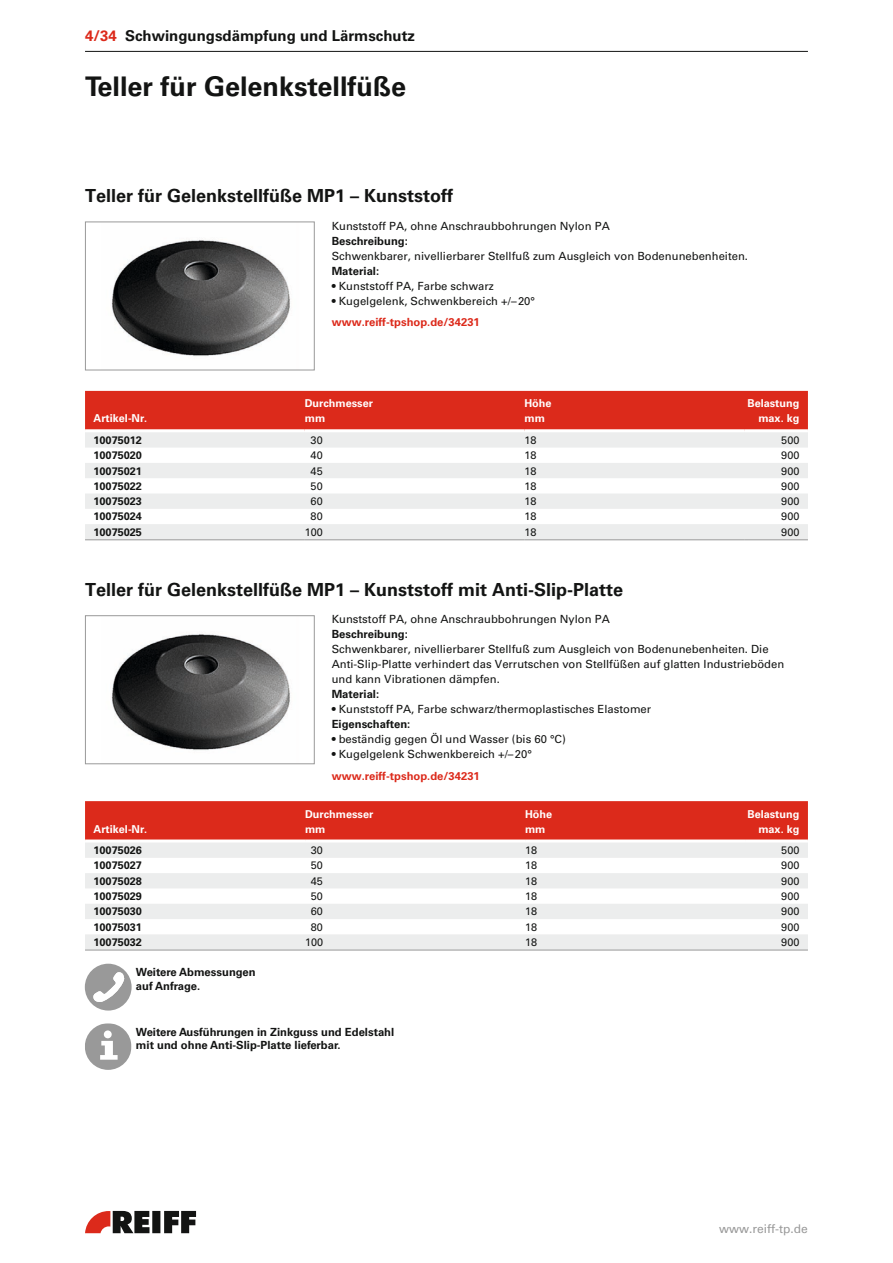
<style>
.page{position:relative;width:893px;height:1263px;background:#fff}
.page>*{position:absolute;margin:0;border:0;box-sizing:border-box;transform-origin:0 0}
.t1{font:700 27px "Univers LT Std";color:#131413}
.t2{font:700 18px "Univers LT Std";color:#131413}
.t3{font:700 15px "Univers LT Std";color:#131413}
.t4{font:12px "Univers LT Std";color:#999}
.t5{font:11.25px/15px "Univers LT Std";color:#131413}
.t6{font:700 11.25px/13.5px "Univers LT Std";color:#131413}
.t7{font:700 11.25px "Univers LT Std";color:#dc2a1b}
.t8{font:700 10.8px "Univers LT Std";color:#131413}
.t9{font:10.8px "Univers LT Std";color:#131413}
.t10{font:700 10.8px/15px "Univers LT Std";color:#fff}
.s1{color:#dc2a1b}
</style>
<div class="page">
<hr style="left:85px;top:51px;width:723px;height:1px;background:#131413">
<svg style="left:85px;top:1211px;width:111px;height:22px"></svg>
<div style="left:85px;top:391px;width:723px;height:38px;background:#dc2a1b"></div>
<svg style="left:85px;top:432px;width:723px;height:107px;fill:#eceded"></svg>
<hr style="left:85px;top:539px;width:220px;height:1px;background:#999">
<hr style="left:305px;top:539px;width:219px;height:1px;background:#999">
<hr style="left:524px;top:539px;width:220px;height:1px;background:#999">
<hr style="left:744px;top:539px;width:64px;height:1px;background:#999">
<div style="left:85px;top:801px;width:723px;height:38px;background:#dc2a1b"></div>
<svg style="left:85px;top:843px;width:723px;height:107px;fill:#eceded"></svg>
<hr style="left:85px;top:950px;width:220px;height:1px;background:#999">
<hr style="left:305px;top:950px;width:220px;height:1px;background:#999">
<hr style="left:525px;top:950px;width:220px;height:1px;background:#999">
<hr style="left:745px;top:950px;width:63px;height:1px;background:#999">
<svg style="left:85px;top:964px;width:47px;height:47px"></svg>
<svg style="left:85px;top:221px;width:230px;height:150px"></svg>
<svg style="left:85px;top:615px;width:230px;height:149px"></svg>
<svg style="left:85px;top:1023px;width:46px;height:47px"></svg>
<h3 class="t3" style="left:85px;top:27px;width:332px"><span class="s1">4/34</span> Schwingungsdämpfung und Lärmschutz</h3>
<h1 class="t1" style="left:85px;top:71px;width:323px">Teller für Gelenkstellfüße</h1>
<h2 class="t2" style="left:85px;top:185px;width:370px">Teller für Gelenkstellfüße MP1 – Kunststoff</h2>
<p class="t10" style="left:94px;top:411px;width:55px">Artikel-Nr.</p>
<p class="t5" style="left:332px;top:218px;width:280px">Kunststoff PA, ohne Anschraubbohrungen Nylon PA</p>
<p class="t6" style="left:332px;top:234px;width:78px">Beschreibung:</p>
<p class="t5" style="left:332px;top:248px;width:418px">Schwenkbarer, nivellierbarer Stellfuß zum Ausgleich von Bodenunebenheiten.</p>
<p class="t6" style="left:332px;top:264px;width:49px">Material:</p>
<p class="t5" style="left:332px;top:278px;width:164px">• Kunststoff PA, Farbe schwarz</p>
<p class="t5" style="left:332px;top:293px;width:205px">• Kugelgelenk, Schwenkbereich +/–20°</p>
<p class="t7" style="left:332px;top:315px;width:150px">www.reiff-tpshop.de/34231</p>
<p class="t10" style="left:305px;top:396px;width:70px">Durchmesser mm</p>
<p class="t10" style="left:524px;top:396px;width:29px">Höhe mm</p>
<p class="t10" style="left:747px;top:396px;width:53px;text-align:right">Belastung max. kg</p>
<p class="t8" style="left:94px;top:434px;width:50px">10075012</p>
<p class="t9" style="left:311px;top:434px;width:14px">30</p>
<p class="t9" style="left:524px;top:434px;width:14px">18</p>
<p class="t9" style="left:781px;top:434px;width:20px">500</p>
<p class="t8" style="left:94px;top:449px;width:50px">10075020</p>
<p class="t9" style="left:311px;top:449px;width:14px">40</p>
<p class="t9" style="left:524px;top:449px;width:14px">18</p>
<p class="t9" style="left:781px;top:449px;width:20px">900</p>
<p class="t8" style="left:94px;top:464px;width:50px">10075021</p>
<p class="t9" style="left:311px;top:464px;width:14px">45</p>
<p class="t9" style="left:524px;top:464px;width:14px">18</p>
<p class="t9" style="left:781px;top:464px;width:20px">900</p>
<p class="t8" style="left:94px;top:480px;width:50px">10075022</p>
<p class="t9" style="left:311px;top:480px;width:14px">50</p>
<p class="t9" style="left:524px;top:480px;width:14px">18</p>
<p class="t9" style="left:781px;top:480px;width:20px">900</p>
<p class="t8" style="left:94px;top:495px;width:50px">10075023</p>
<p class="t9" style="left:311px;top:495px;width:14px">60</p>
<p class="t9" style="left:524px;top:495px;width:14px">18</p>
<p class="t9" style="left:781px;top:495px;width:20px">900</p>
<p class="t8" style="left:94px;top:510px;width:50px">10075024</p>
<p class="t9" style="left:311px;top:510px;width:14px">80</p>
<p class="t9" style="left:524px;top:510px;width:14px">18</p>
<p class="t9" style="left:781px;top:510px;width:20px">900</p>
<p class="t8" style="left:94px;top:526px;width:50px">10075025</p>
<p class="t9" style="left:305px;top:525px;width:20px">100</p>
<p class="t9" style="left:524px;top:525px;width:14px">18</p>
<p class="t9" style="left:781px;top:525px;width:20px">900</p>
<h2 class="t2" style="left:85px;top:579px;width:540px">Teller für Gelenkstellfüße MP1 – Kunststoff mit Anti-Slip-Platte</h2>
<p class="t10" style="left:94px;top:821px;width:55px">Artikel-Nr.</p>
<p class="t5" style="left:332px;top:612px;width:280px">Kunststoff PA, ohne Anschraubbohrungen Nylon PA</p>
<p class="t6" style="left:332px;top:628px;width:78px">Beschreibung:</p>
<p class="t5" style="left:332px;top:642px;width:454px">Schwenkbarer, nivellierbarer Stellfuß zum Ausgleich von Bodenunebenheiten. Die<br>Anti-Slip-Platte verhindert das Verrutschen von Stellfüßen auf glatten Industrieböden und kann Vibrationen dämpfen.</p>
<p class="t6" style="left:332px;top:688px;width:49px">Material:</p>
<p class="t5" style="left:332px;top:702px;width:321px">• Kunststoff PA, Farbe schwarz/thermoplastisches Elastomer</p>
<p class="t6" style="left:332px;top:718px;width:80px">Eigenschaften:</p>
<p class="t5" style="left:332px;top:732px;width:236px">• beständig gegen Öl und Wasser (bis 60 °C)</p>
<p class="t5" style="left:332px;top:747px;width:202px">• Kugelgelenk Schwenkbereich +/–20°</p>
<p class="t7" style="left:332px;top:769px;width:150px">www.reiff-tpshop.de/34231</p>
<p class="t10" style="left:305px;top:806px;width:70px">Durchmesser mm</p>
<p class="t10" style="left:525px;top:806px;width:29px">Höhe mm</p>
<p class="t10" style="left:747px;top:806px;width:53px;text-align:right">Belastung max. kg</p>
<p class="t8" style="left:94px;top:844px;width:50px">10075026</p>
<p class="t9" style="left:311px;top:844px;width:14px">30</p>
<p class="t9" style="left:525px;top:844px;width:14px">18</p>
<p class="t9" style="left:781px;top:844px;width:20px">500</p>
<p class="t8" style="left:94px;top:859px;width:50px">10075027</p>
<p class="t9" style="left:311px;top:859px;width:14px">50</p>
<p class="t9" style="left:525px;top:859px;width:14px">18</p>
<p class="t9" style="left:781px;top:859px;width:20px">900</p>
<p class="t8" style="left:94px;top:875px;width:50px">10075028</p>
<p class="t9" style="left:311px;top:874px;width:14px">45</p>
<p class="t9" style="left:525px;top:874px;width:14px">18</p>
<p class="t9" style="left:781px;top:874px;width:20px">900</p>
<p class="t8" style="left:94px;top:890px;width:50px">10075029</p>
<p class="t9" style="left:311px;top:890px;width:14px">50</p>
<p class="t9" style="left:525px;top:890px;width:14px">18</p>
<p class="t9" style="left:781px;top:890px;width:20px">900</p>
<p class="t8" style="left:94px;top:905px;width:50px">10075030</p>
<p class="t9" style="left:311px;top:905px;width:14px">60</p>
<p class="t9" style="left:525px;top:905px;width:14px">18</p>
<p class="t9" style="left:781px;top:905px;width:20px">900</p>
<p class="t8" style="left:94px;top:920px;width:50px">10075031</p>
<p class="t9" style="left:311px;top:920px;width:14px">80</p>
<p class="t9" style="left:525px;top:920px;width:14px">18</p>
<p class="t9" style="left:781px;top:920px;width:20px">900</p>
<p class="t8" style="left:94px;top:936px;width:50px">10075032</p>
<p class="t9" style="left:305px;top:936px;width:20px">100</p>
<p class="t9" style="left:525px;top:936px;width:14px">18</p>
<p class="t9" style="left:781px;top:936px;width:20px">900</p>
<p class="t6" style="left:136px;top:965px;width:121px">Weitere Abmessungen auf Anfrage.</p>
<p class="t6" style="left:136px;top:1025px;width:260px">Weitere Ausführungen in Zinkguss und Edelstahl mit und ohne Anti-Slip-Platte lieferbar.</p>
<p class="t4" style="left:719px;top:1222px;width:90px">www.reiff-tp.de</p>
</div>
